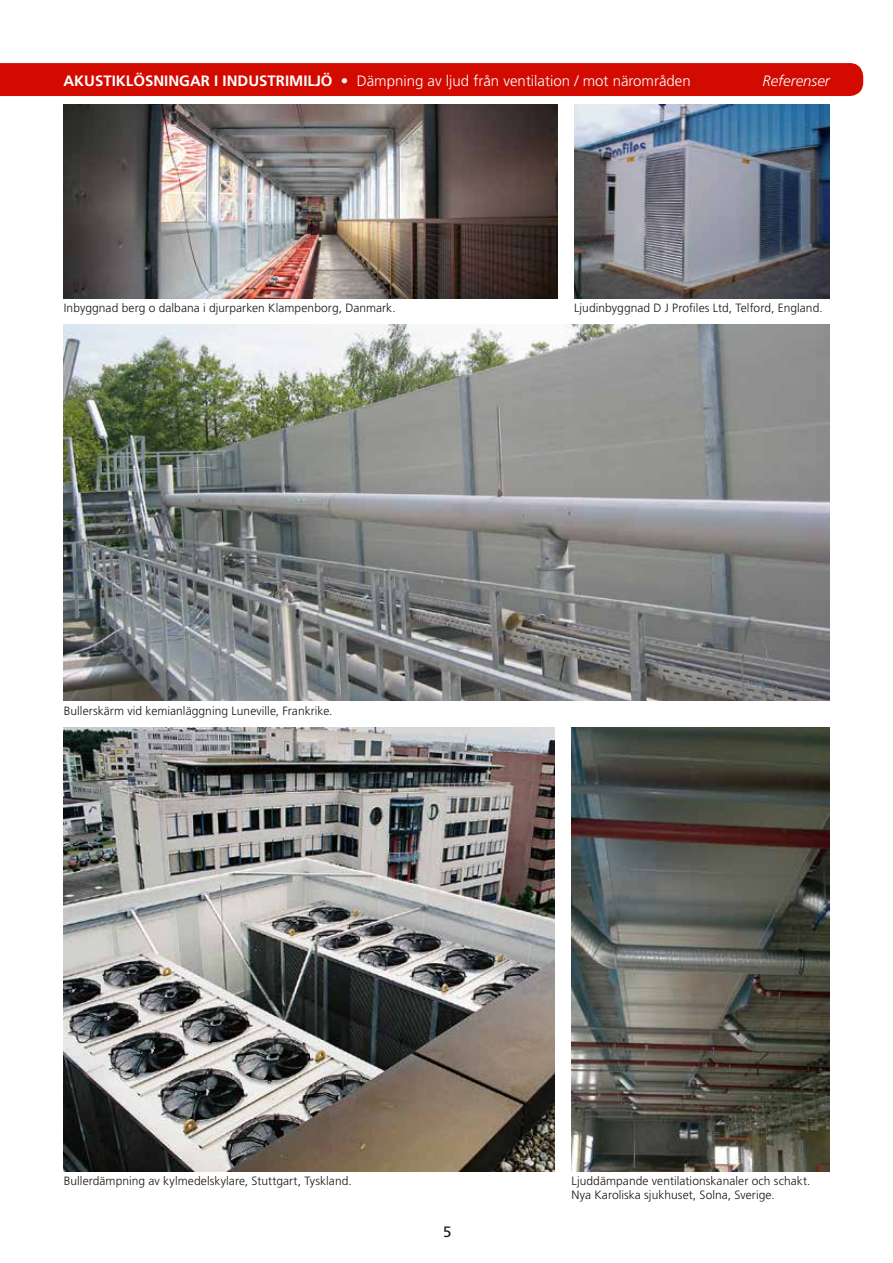
<style>
.page{position:relative;width:893px;height:1263px;background:#fff}
.page>*{position:absolute;margin:0;border:0;box-sizing:border-box;transform-origin:0 0}
.t1{font:300 15px "Frutiger LT Std";color:#fff}
.t2{font:italic 300 15px "Frutiger LT Std";color:#fff}
.t3{font:15px "Frutiger LT Std";color:#1a160f}
.t4{font:300 12px/14.4px "Frutiger LT Std";letter-spacing:.005em;color:#1a160f}
.s1{font-weight:700}
</style>
<div class="page">
<img style="left:64px;top:104px;width:493px;height:195px">
<img style="left:64px;top:728px;width:490px;height:443px">
<img style="left:574px;top:104px;width:255px;height:195px">
<div style="left:0;top:63px;width:863px;height:33px;background:#d30a00"></div>
<img style="left:64px;top:325px;width:765px;height:376px">
<img style="left:571px;top:727px;width:258px;height:444px">
<p class="t1" style="left:63px;top:72px;width:629px"><span class="s1">AKUSTIKLÖSNINGAR I INDUSTRIMILJÖ •</span> Dämpning av ljud från ventilation / mot närområden</p>
<p class="t2" style="left:762px;top:72px;width:69px">Referenser</p>
<p class="t4" style="left:64px;top:300px;width:333px">Inbyggnad berg o dalbana i djurparken Klampenborg, Danmark.</p>
<p class="t4" style="left:574px;top:300px;width:250px">Ljudinbyggnad D J Profiles Ltd, Telford, England.</p>
<p class="t4" style="left:64px;top:704px;width:270px">Bullerskärm vid kemianläggning Luneville, Frankrike.</p>
<p class="t4" style="left:64px;top:1173px;width:289px">Bullerdämpning av kylmedelskylare, Stuttgart, Tyskland.</p>
<p class="t3" style="left:443px;top:1223px;width:10px">5</p>
<p class="t4" style="left:571px;top:1173px;width:240px">Ljuddämpande ventilationskanaler och schakt.<br>Nya Karoliska sjukhuset, Solna, Sverige.</p>
</div>
